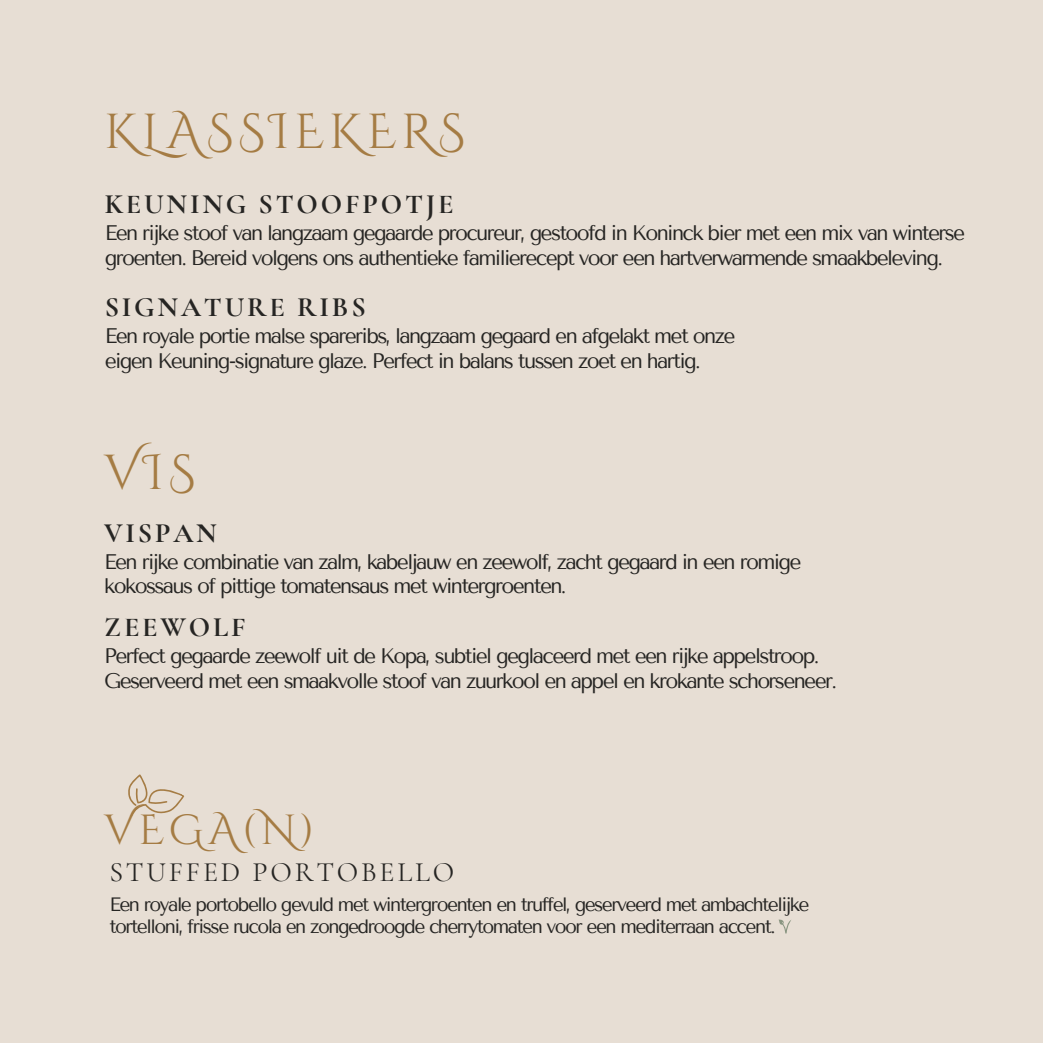
<style>
.page{position:relative;width:1043px;height:1043px;background:#fff}
.page>*{position:absolute;margin:0;border:0;box-sizing:border-box;transform-origin:0 0}
.t1{font:49px "Cinzel Decorative";letter-spacing:.1em;color:#a57c44}
.t2{font:42px "Cinzel Decorative";color:#a57c44}
.t3{font:700 28px "Cormorant Garamond";letter-spacing:.1em;color:#262523}
.t4{font:28px "Cormorant Garamond";letter-spacing:.1em;color:#262523}
.t5{font:21px/24.8px "Tenor Sans";letter-spacing:-.08em;color:#262523}
.t6{font:19.25px/22.4px "Tenor Sans";letter-spacing:-.08em;color:#262523}
</style>
<div class="page">
<div style="left:0;top:0;width:1042px;height:1042px;background:#e7ded4"></div>
<svg style="left:128px;top:774px;width:57px;height:43px"></svg>
<svg style="left:778px;top:919px;width:13px;height:14px"></svg>
<p class="t1" style="left:104px;top:100px;width:362px">KLASSIEKERS</p>
<p class="t3" style="left:105px;top:187px;width:350px">KEUNING STOOFPOTJE</p>
<h3 class="t5" style="left:105px;top:221px;width:861px">Een rijke stoof van langzaam gegaarde procureur, gestoofd in Koninck bier met een mix van winterse groenten. Bereid volgens ons authentieke familierecept voor een hartverwarmende smaakbeleving.</h3>
<h1 class="t3" style="left:105px;top:290px;width:262px">SIGNATURE RIBS</h1>
<h3 class="t5" style="left:105px;top:323px;width:632px">Een royale portie malse spareribs, langzaam gegaard en afgelakt met onze</h3>
<p class="t5" style="left:105px;top:348px;width:597px">eigen Keuning-signature glaze. Perfect in balans tussen zoet en hartig.</p>
<h1 class="t1" style="left:104px;top:441px;width:93px">VIS</h1>
<h3 class="t3" style="left:104px;top:515px;width:114px">VISPAN</h3>
<p class="t5" style="left:104px;top:549px;width:698px">Een rijke combinatie van zalm, kabeljauw en zeewolf, zacht gegaard in een romige kokossaus of pittige tomatensaus met wintergroenten.</p>
<h3 class="t3" style="left:104px;top:610px;width:143px">ZEEWOLF</h3>
<p class="t5" style="left:104px;top:643px;width:716px">Perfect gegaarde zeewolf uit de Kopa, subtiel geglaceerd met een rijke appelstroop.</p>
<p class="t5" style="left:104px;top:668px;width:734px">Geserveerd met een smaakvolle stoof van zuurkool en appel en krokante schorseneer.</p>
<p class="t2" style="left:104px;top:802px;width:212px">VEGA(N)</p>
<h4 class="t4" style="left:109px;top:854px;width:346px">STUFFED PORTOBELLO</h4>
<h2 class="t6" style="left:109px;top:892px;width:701px">Een royale portobello gevuld met wintergroenten en truffel, geserveerd met ambachtelijke tortelloni, frisse rucola en zongedroogde cherrytomaten voor een mediterraan accent.</h2>
</div>
